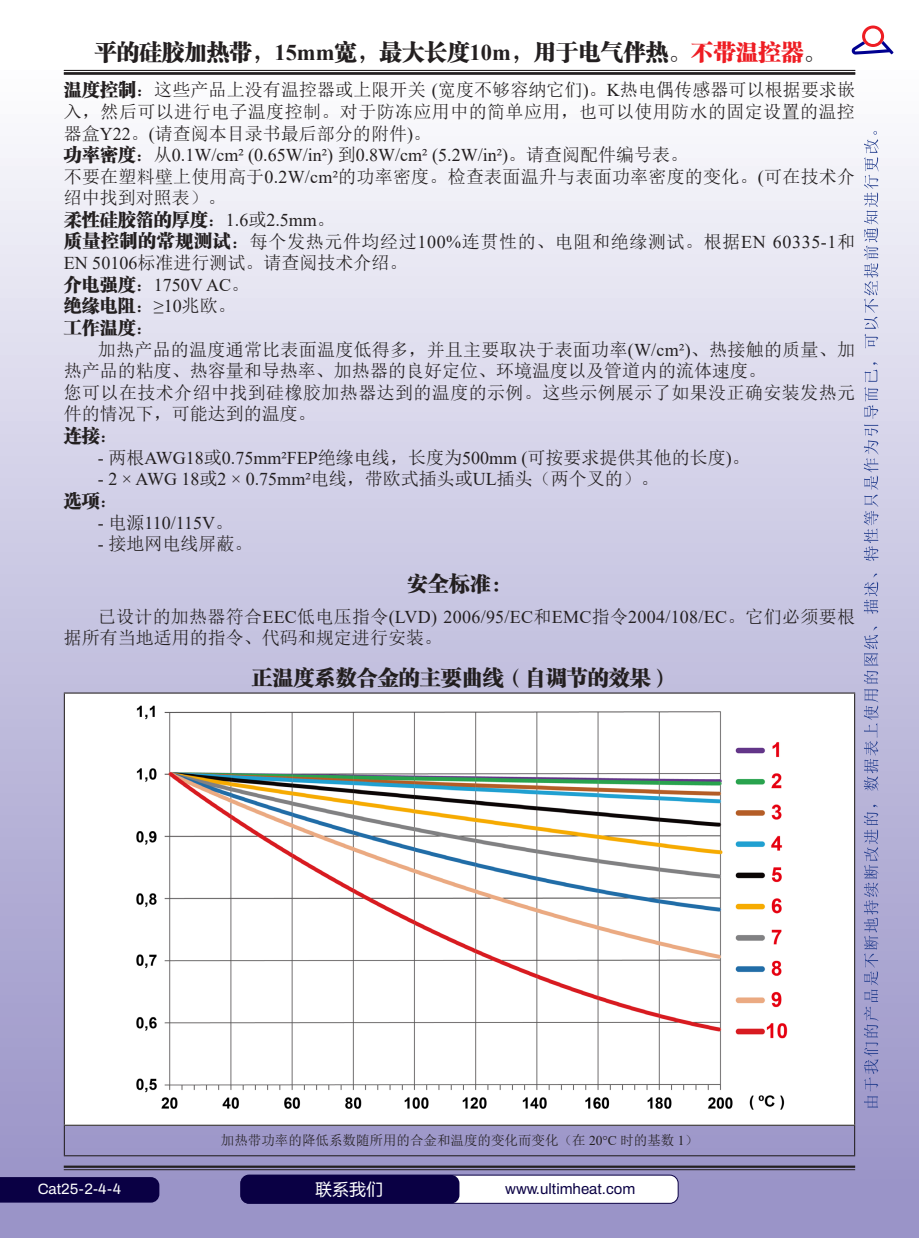
<style>
.page{position:relative;width:919px;height:1238px;background:#fff}
.page>*{position:absolute;margin:0;border:0;box-sizing:border-box;transform-origin:0 0}
.t1{font:22.5px "FZCSJW GB1 0";color:#231f20}
.正文_wrd_3{font:21px "FZCSJW GB1 0";color:#231f20}
.正文_wrd_3-2{font:18px/21.6px "N Sim Sun";letter-spacing:.015em;color:#231f20}
.正文_wrd_3-3{font:18px "Times New Roman";color:#231f20}
.正文_wrd_3-4{font:18px/21.6px "N Sim Sun";letter-spacing:.035em;color:#231f20}
.正文_wrd_3-5{font:18px "FZCSJW GB1 0";color:#231f20}
.t2{font:16.5px "Microsoft Ya Hei";color:#fff}
.t3{font:600 15px "Archivo";color:#0a0044}
.t4{font:600 15px "Archivo";color:#fff}
.正文_wrd_3-6{font:13.5px "N Sim Sun";color:#231f20}
.s1{font-family:"Times New Roman";font-weight:700}
.s2{color:#ee1d23}
.s3{font-family:"FZCSJW GB1 0"}
.s4{font-family:"Times New Roman"}
.s5{font-family:"N Sim Sun"}
</style>
<div class="page">
<div style="left:0;top:0;width:918px;height:1237px;background:linear-gradient(to bottom,#fff,#928cc3)"></div>
<hr style="left:64px;top:70px;width:791px;height:1px;background:#231f20">
<hr style="left:64px;top:72px;width:791px;height:3px;background:#231f20">
<svg style="left:863px;top:804px;width:15px;height:303px;background:#9495c6"></svg>
<svg style="left:863px;top:689px;width:15px;height:101px;background:#a1a3cc"></svg>
<svg style="left:863px;top:626px;width:15px;height:57px"></svg>
<svg style="left:863px;top:573px;width:15px;height:41px"></svg>
<svg style="left:863px;top:362px;width:15px;height:199px;background:#babcdb"></svg>
<svg style="left:863px;top:131px;width:15px;height:217px"></svg>
<hr style="left:64px;top:1165px;width:791px;height:2px;background:#231f20">
<hr style="left:64px;top:1169px;width:791px;height:1px;background:#231f20">
<svg style="left:850px;top:26px;width:43px;height:29px"></svg>
<svg style="left:0;top:1176px;width:159px;height:26px;background:#10074a"></svg>
<div style="left:241px;top:1174px;width:437px;height:29px;background:#fff;border-radius:8px"></div>
<div style="left:240px;top:1174px;width:438px;height:29px;border:1px solid #0a0044;border-radius:8px"></div>
<div style="left:240px;top:1174px;width:219px;height:29px;background:#0a0044;border-radius:9px"></div>
<div style="left:64px;top:693px;width:790px;height:432px;background:#fff"></div>
<hr style="left:64px;top:692px;width:791px;height:1px;background:#231f20">
<hr style="left:64px;top:693px;width:1px;height:431px;background:#231f20">
<hr style="left:854px;top:693px;width:1px;height:431px;background:#231f20">
<hr style="left:64px;top:1124px;width:791px;height:1px;background:#231f20">
<hr style="left:64px;top:1125px;width:1px;height:30px;background:#231f20">
<hr style="left:854px;top:1125px;width:1px;height:30px;background:#231f20">
<hr style="left:64px;top:1155px;width:791px;height:1px;background:#231f20">
<img style="left:136px;top:705px;width:652px;height:405px">
<p class="t1" style="left:94px;top:40px;width:733px">平的硅胶加热带，<span class="s1">15mm</span>宽，最大长度<span class="s1">10m</span>，用于电气伴热。<span class="s2">不带温控器</span>。</p>
<p class="正文_wrd_3-2" style="left:64px;top:79px;width:792px;text-align:justify"><span class="s3">温度控制</span>：这些产品上没有温控器或上限开关 <span class="s4">(</span>宽度不够容纳它们<span class="s4">)</span>。<span class="s4">K</span>热电偶传感器可以根据要求嵌入，然后可以进行电子温度控制。对于防冻应用中的简单应用，也可以使用防水的固定设置的温控器盒<span class="s4">Y22</span>。<span class="s4">(</span>请查阅本目录书最后部分的附件<span class="s4">)</span>。</p>
<p class="正文_wrd_3-3" style="left:64px;top:142px;width:626px"><span class="s3">功率密度</span><span class="s5">：从</span>0.1W/cm² (0.65W/in²) <span class="s5">到</span>0.8W/cm² (5.2W/in²)<span class="s5">。请查阅配件编号表。</span></p>
<p class="正文_wrd_3-2" style="left:64px;top:165px;width:792px">不要在塑料壁上使用高于<span class="s4">0.2W/cm²</span>的功率密度。检查表面温升与表面功率密度的变化。<span class="s4">(</span>可在技术介绍中找到对照表）。</p>
<p class="正文_wrd_3-5" style="left:64px;top:209px;width:273px">柔性硅胶箔的厚度<span class="s5">：</span><span class="s4">1.6</span><span class="s5">或</span><span class="s4">2.5mm</span><span class="s5">。</span></p>
<p class="正文_wrd_3-4" style="left:64px;top:230px;width:792px"><span class="s3">质量控制的常规测试</span>：每个发热元件均经过<span class="s4">100%</span>连贯性的、电阻和绝缘测试。根据<span class="s4">EN 60335-1</span>和<br><span class="s4">EN 50106</span>标准进行测试。请查阅技术介绍。</p>
<p class="正文_wrd_3-3" style="left:64px;top:272px;width:187px"><span class="s3">介电强度</span><span class="s5">：</span>1750V AC<span class="s5">。</span></p>
<p class="正文_wrd_3-5" style="left:64px;top:296px;width:173px">绝缘电阻<span class="s5">：</span><span class="s4">≥10</span><span class="s5">兆欧。</span></p>
<p class="正文_wrd_3-5" style="left:64px;top:317px;width:91px">工作温度<span class="s5">：</span></p>
<p class="正文_wrd_3-2" style="left:64px;top:338px;width:792px;text-indent:34px">加热产品的温度通常比表面温度低得多，并且主要取决于表面功率<span class="s4">(W/cm²)</span>、热接触的质量、加热产品的粘度、热容量和导热率、加热器的良好定位、环境温度以及管道内的流体速度。</p>
<p class="正文_wrd_3-2" style="left:64px;top:381px;width:792px">您可以在技术介绍中找到硅橡胶加热器达到的温度的示例。这些示例展示了如果没正确安装发热元件的情况下，可能达到的温度。</p>
<p class="正文_wrd_3-5" style="left:64px;top:425px;width:55px">连接<span class="s5">：</span></p>
<p class="正文_wrd_3-3" style="left:98px;top:445px;width:653px">- <span class="s5">两根</span>AWG18<span class="s5">或</span>0.75mm²FEP<span class="s5">绝缘电线，长度为</span>500mm (<span class="s5">可按要求提供其他的长度</span>)<span class="s5">。</span></p>
<p class="正文_wrd_3-3" style="left:98px;top:466px;width:562px">- 2 × AWG 18<span class="s5">或</span>2 × 0.75mm²<span class="s5">电线，带欧式插头或</span>UL<span class="s5">插头（两个叉的）。</span></p>
<p class="正文_wrd_3-5" style="left:64px;top:490px;width:55px">选项<span class="s5">：</span></p>
<p class="正文_wrd_3-3" style="left:98px;top:510px;width:137px">- <span class="s5">电源</span>110/115V<span class="s5">。</span></p>
<p class="正文_wrd_3-2" style="left:98px;top:533px;width:156px"><span class="s4">-</span> 接地网电线屏蔽。</p>
<p class="正文_wrd_3" style="left:407px;top:572px;width:106px">安全标准：</p>
<p class="正文_wrd_3-2" style="left:64px;top:605px;width:792px;text-indent:34px">已设计的加热器符合<span class="s4">EEC</span>低电压指令<span class="s4">(LVD) 2006/95/EC</span>和<span class="s4">EMC</span>指令<span class="s4">2004/108/EC</span>。它们必须要根据所有当地适用的指令、代码和规定进行安装。</p>
<p class="正文_wrd_3" style="left:251px;top:665px;width:421px">正温度系数合金的主要曲线（自调节的效果）</p>
<p class="正文_wrd_3-6" style="left:221px;top:1133px;width:478px">加热带功率的降低系数随所用的合金和温度的变化而变化（在 <span class="s4">20°C</span> 时的基数 <span class="s4">1</span>）</p>
<p class="t4" style="left:38px;top:1177px;width:85px">Cat25-2-4-4</p>
<p class="t2" style="left:315px;top:1177px;width:69px">联系我们</p>
<p class="t3" style="left:505px;top:1177px;width:132px">www.ultimheat.com</p>
</div>
